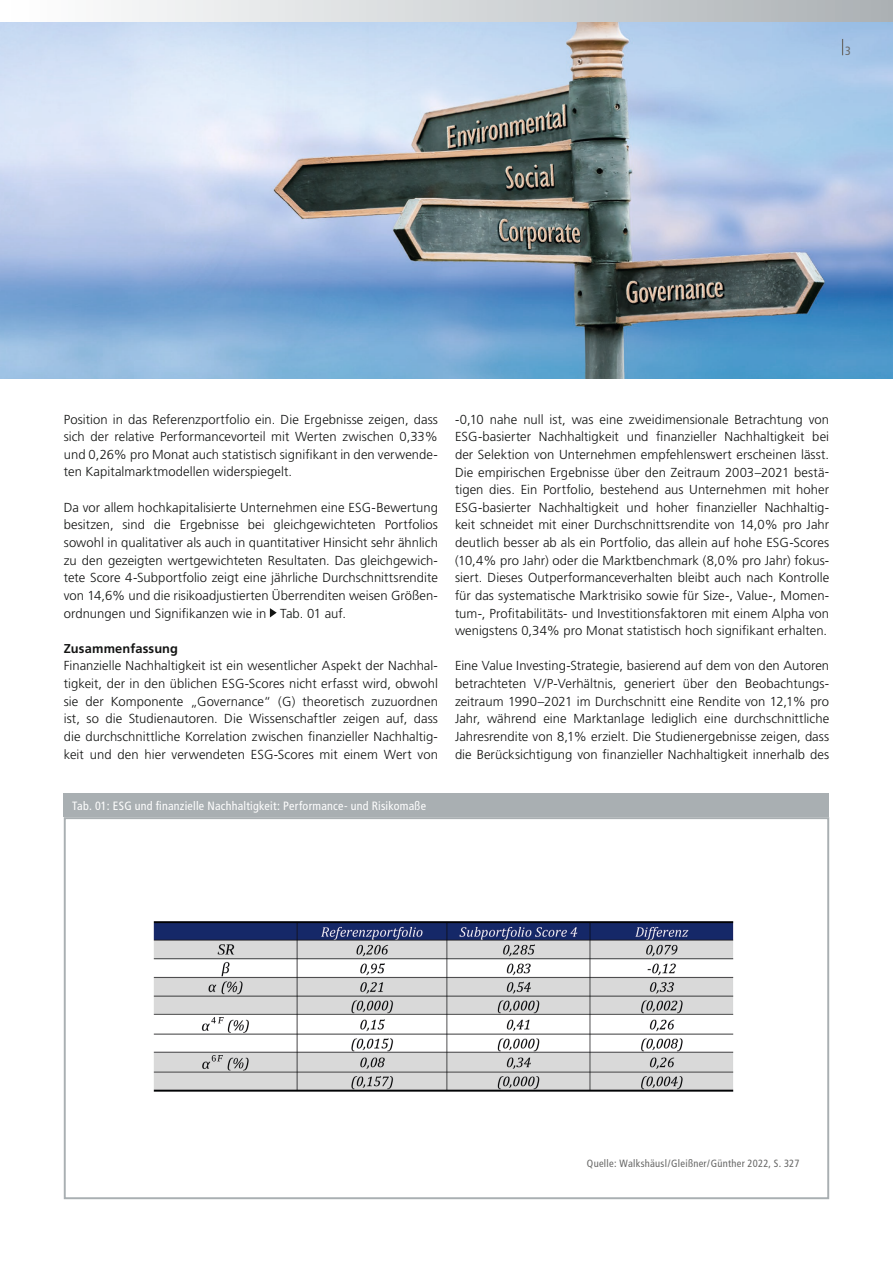
<style>
.page{position:relative;width:893px;height:1263px;background:#fff}
.page>*{position:absolute;margin:0;border:0;box-sizing:border-box;transform-origin:0 0}
.t1{font:300 13.05px/17.7px "Frutiger";letter-spacing:.005em;color:#131413;text-align:justify}
.t2{font:700 12.9px "Frutiger";letter-spacing:.015em;color:#131413}
.t3{font:condensed 12px "Frutiger";letter-spacing:.02em;color:#fff}
.t4{font:condensed 12px "Frutiger";color:#686867}
.t5{font:condensed 10.5px "Frutiger";letter-spacing:.025em;color:#686867}
</style>
<div class="page">
<img style="left:0;top:21px;width:893px;height:357px">
<div style="left:0;top:0;width:893px;height:21px;background:linear-gradient(to right,#fff,#acb1b5)"></div>
<svg style="left:842px;top:39px;width:1px;height:16px"></svg>
<svg style="left:270px;top:608px;width:7px;height:9px"></svg>
<img style="left:153px;top:921px;width:581px;height:171px">
<div style="left:64px;top:817px;width:765px;height:382px;border:2px solid #a9afb2"></div>
<div style="left:64px;top:794px;width:765px;height:23px;background:#a9afb2"></div>
<p class="t4" style="left:845px;top:44px;width:7px">3</p>
<p class="t1" style="left:64px;top:410px;width:376px">Position in das Referenzportfolio ein. Die Ergebnisse zeigen, dass sich der relative Performancevorteil mit Werten zwischen 0,33% und 0,26% pro Monat auch statistisch signifikant in den verwende&shy;ten Kapitalmarktmodellen widerspiegelt.</p>
<p class="t1" style="left:64px;top:498px;width:376px">Da vor allem hochkapitalisierte Unternehmen eine ESG-Bewertung besitzen, sind die Ergebnisse bei gleichgewichteten Portfolios sowohl in qualitativer als auch in quantitativer Hinsicht sehr ähnlich zu den gezeigten wertgewichteten Resultaten. Das gleichgewich&shy;tete Score 4-Subportfolio zeigt eine jährliche Durchschnittsrendite von 14,6% und die risikoadjustierten Überrenditen weisen Größen&shy;ordnungen und Signifikanzen wie in Tab. 01 auf.</p>
<p class="t2" style="left:64px;top:641px;width:116px">Zusammenfassung</p>
<p class="t1" style="left:64px;top:657px;width:376px">Finanzielle Nachhaltigkeit ist ein wesentlicher Aspekt der Nachhal&shy;tigkeit, der in den üblichen ESG-Scores nicht erfasst wird, obwohl sie der Komponente „Governance“ (G) theoretisch zuzuordnen ist, so die Studienautoren. Die Wissenschaftler zeigen auf, dass die durchschnittliche Korrelation zwischen finanzieller Nachhaltig&shy;keit und den hier verwendeten ESG-Scores mit einem Wert von</p>
<p class="t3" style="left:72px;top:799px;width:355px">Tab. 01: ESG und finanzielle Nachhaltigkeit: Performance- und Risikomaße</p>
<p class="t1" style="left:455px;top:410px;width:376px">-0,10 nahe null ist, was eine zweidimensionale Betrachtung von ESG-basierter Nachhaltigkeit und finanzieller Nachhaltigkeit bei der Selektion von Unternehmen empfehlenswert erscheinen lässt.<br>Die empirischen Ergebnisse über den Zeitraum 2003–2021 bestä&shy;tigen dies. Ein Portfolio, bestehend aus Unternehmen mit hoher ESG-basierter Nachhaltigkeit und hoher finanzieller Nachhaltig&shy;keit schneidet mit einer Durchschnittsrendite von 14,0% pro Jahr deutlich besser ab als ein Portfolio, das allein auf hohe ESG-Scores (10,4% pro Jahr) oder die Marktbenchmark (8,0% pro Jahr) fokus&shy;siert. Dieses Outperformanceverhalten bleibt auch nach Kontrolle für das systematische Marktrisiko sowie für Size-, Value-, Momen&shy;tum-, Profitabilitäts- und Investitionsfaktoren mit einem Alpha von wenigstens 0,34% pro Monat statistisch hoch signifikant erhalten.</p>
<p class="t1" style="left:455px;top:657px;width:376px">Eine Value Investing-Strategie, basierend auf dem von den Autoren betrachteten V/P-Verhältnis, generiert über den Beobachtungs&shy;zeitraum 1990–2021 im Durchschnitt eine Rendite von 12,1% pro Jahr, während eine Marktanlage lediglich eine durchschnittliche Jahresrendite von 8,1% erzielt. Die Studienergebnisse zeigen, dass die Berücksichtigung von finanzieller Nachhaltigkeit innerhalb des</p>
<p class="t5" style="left:587px;top:1157px;width:214px">Quelle: Walkshäusl/Gleißner/Günther 2022, S. 327</p>
</div>
